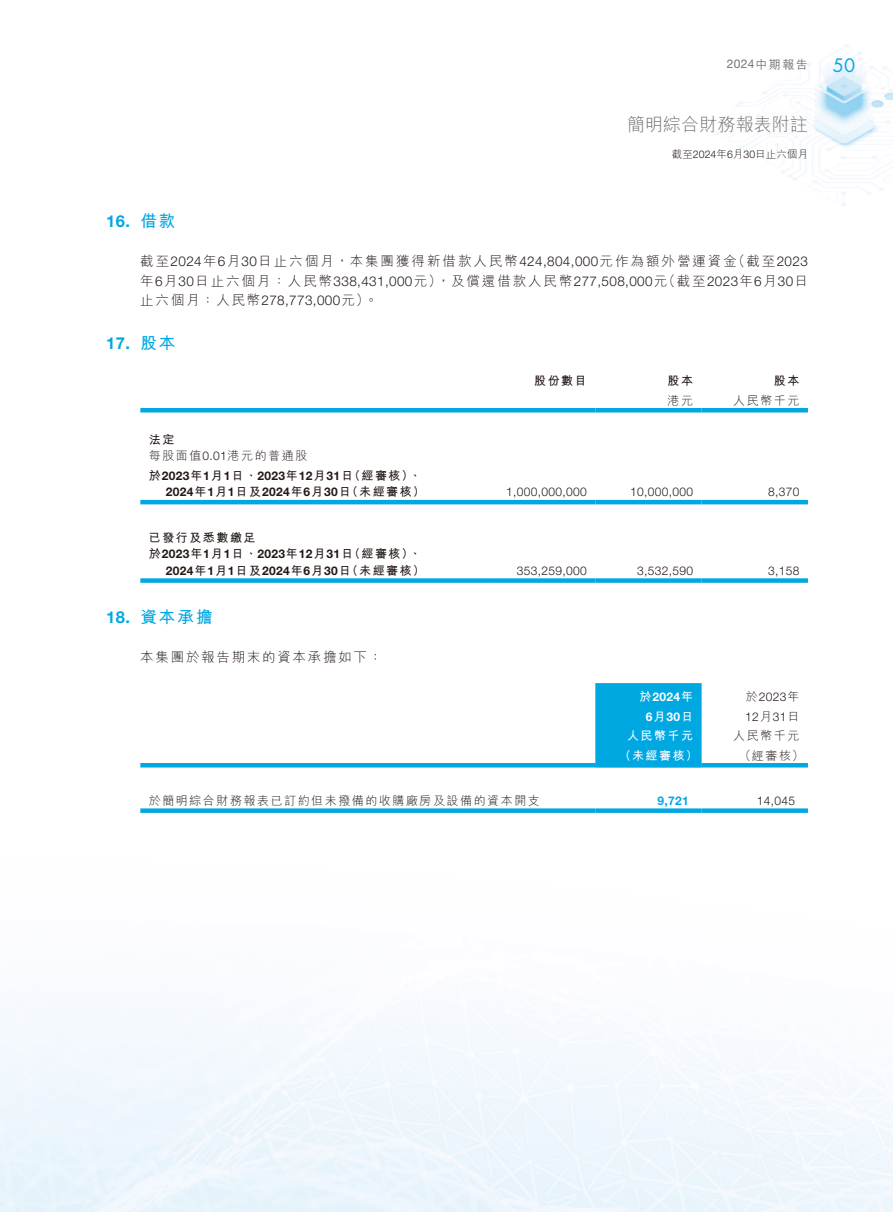
<style>
.page{position:relative;width:893px;height:1212px;background:#fff}
.page>*{position:absolute;margin:0;border:0;box-sizing:border-box;transform-origin:0 0}
.t1{font:300 18px "M Hei HK";letter-spacing:.005em;color:#727272}
.t2{font:18px "Futura Std";color:#00a8e2}
.t3{font:700 16.5px "Helvetica Neue LT Std";color:#00a8e2}
.t4{font:700 16.5px "M Hei HK";letter-spacing:.13em;color:#00a8e2}
.t5{font:300 13.5px "Helvetica Neue LT Std";letter-spacing:.03em;color:#231916}
.t6{font:300 13.5px "M Hei HK";letter-spacing:.145em;color:#231916}
.t7{font:700 12px "Helvetica Neue LT Std";letter-spacing:.03em;color:#231916}
.t8{font:300 12px/19.5px "Helvetica Neue LT Std";letter-spacing:.03em;color:#231916}
.t9{font:300 12px/16.5px "M Hei HK";letter-spacing:.13em;color:#231916}
.t10{font:700 12px "M Hei HK";letter-spacing:.13em;color:#231916}
.t11{font:700 12px/19.5px "Helvetica Neue LT Std";letter-spacing:.03em;color:#fff;text-align:center}
.t12{font:700 12px "M Hei HK";letter-spacing:.13em;color:#fff}
.t13{font:12px "Helvetica Neue LT Std";color:#727272}
.t14{font:700 12px "Helvetica Neue LT Std";color:#00a8e2}
.t15{font:300 10.5px "M Hei HK";letter-spacing:.005em;color:#231916}
.s1{font-family:"M Hei HK";font-weight:500}
.s2{font-family:"Helvetica Neue LT Std"}
.s3{font-family:"M Hei HK"}
.s4{font-weight:700}
</style>
<div class="page">
<img style="left:0;top:44px;width:893px;height:1168px">
<hr style="left:140px;top:408px;width:349px;height:4px;background:#00a8e2">
<hr style="left:489px;top:408px;width:106px;height:4px;background:#00a8e2">
<hr style="left:595px;top:408px;width:107px;height:4px;background:#00a8e2">
<hr style="left:702px;top:408px;width:106px;height:4px;background:#00a8e2">
<hr style="left:140px;top:500px;width:349px;height:4px;background:#00a8e2">
<hr style="left:489px;top:500px;width:106px;height:4px;background:#00a8e2">
<hr style="left:595px;top:500px;width:107px;height:4px;background:#00a8e2">
<hr style="left:702px;top:500px;width:106px;height:4px;background:#00a8e2">
<div style="left:140px;top:578px;width:349px;height:5px;background:#00a8e2"></div>
<div style="left:489px;top:578px;width:106px;height:5px;background:#00a8e2"></div>
<div style="left:595px;top:578px;width:107px;height:5px;background:#00a8e2"></div>
<div style="left:702px;top:578px;width:106px;height:5px;background:#00a8e2"></div>
<svg style="left:595px;top:683px;width:107px;height:125px"></svg>
<hr style="left:140px;top:763px;width:455px;height:4px;background:#00a8e2">
<hr style="left:595px;top:763px;width:107px;height:4px;background:#00a8e2">
<hr style="left:702px;top:763px;width:106px;height:4px;background:#00a8e2">
<div style="left:140px;top:808px;width:455px;height:5px;background:#00a8e2"></div>
<div style="left:595px;top:808px;width:107px;height:5px;background:#00a8e2"></div>
<div style="left:702px;top:808px;width:106px;height:5px;background:#00a8e2"></div>
<p class="t13" style="left:727px;top:57px;width:83px">2024<span class="s1">中期報告</span></p>
<h1 class="t1" style="left:627px;top:115px;width:182px">簡明綜合財務報表附註</h1>
<p class="t15" style="left:672px;top:149px;width:138px">截至<span class="s2">2024</span>年月<span class="s2">6 30</span>日止六個月</p>
<p class="t3" style="left:106px;top:211px;width:25px">16.</p>
<p class="t3" style="left:106px;top:333px;width:25px">17.</p>
<p class="t3" style="left:106px;top:607px;width:25px">18.</p>
<p class="t4" style="left:140px;top:209px;width:37px">借款</p>
<p class="t5" style="left:732px;top:253px;width:78px"><span class="s3">（截至</span>2023</p>
<p class="t6" style="left:140px;top:254px;width:598px">截至<span class="s2">2024</span>年<span class="s2">6</span>月<span class="s2">30</span>日止六個月，本集團獲得新借款人民幣<span class="s2">424,804,000</span>元作為額外營運資金</p>
<p class="t5" style="left:662px;top:273px;width:147px"><span class="s3">（截至</span>2023<span class="s3">年</span>6<span class="s3">月</span>30<span class="s3">日</span></p>
<p class="t5" style="left:140px;top:273px;width:303px"><span class="s3">年</span>6<span class="s3">月</span>30<span class="s3">日止六個月：人民幣</span>338,431,000<span class="s3">元）</span></p>
<p class="t6" style="left:365px;top:293px;width:15px">。</p>
<p class="t5" style="left:437px;top:273px;width:232px"><span class="s3">，及償還借款人民幣</span>277,508,000<span class="s3">元</span></p>
<p class="t5" style="left:140px;top:292px;width:231px"><span class="s3">止六個月：人民幣</span>278,773,000<span class="s3">元(</span></p>
<p class="t4" style="left:140px;top:331px;width:37px">股本</p>
<p class="t9" style="left:149px;top:431px;width:160px"><span class="s4">法定<br></span>每股面值<span class="s2">0.01</span>港元的普通股</p>
<p class="t10" style="left:349px;top:467px;width:66px">（經審核(</p>
<p class="t7" style="left:149px;top:468px;width:206px"><span class="s3">於</span>2023<span class="s3">年</span>1<span class="s3">月</span>1<span class="s3">日、</span>2023<span class="s3">年</span>12<span class="s3">月</span>31<span class="s3">日</span></p>
<p class="t10" style="left:409px;top:467px;width:13px">、</p>
<p class="t10" style="left:346px;top:483px;width:80px">（未經審核(</p>
<p class="t7" style="left:166px;top:485px;width:186px">2024<span class="s3">年</span>1<span class="s3">月</span>1<span class="s3">日及</span>2024<span class="s3">年</span>6<span class="s3">月</span>30<span class="s3">日</span></p>
<p class="t10" style="left:149px;top:529px;width:108px">已發行及悉數繳足</p>
<p class="t10" style="left:349px;top:545px;width:66px">（經審核(</p>
<p class="t7" style="left:149px;top:547px;width:206px"><span class="s3">於</span>2023<span class="s3">年</span>1<span class="s3">月</span>1<span class="s3">日、</span>2023<span class="s3">年</span>12<span class="s3">月</span>31<span class="s3">日</span></p>
<p class="t10" style="left:409px;top:545px;width:13px">、</p>
<p class="t10" style="left:346px;top:562px;width:80px">（未經審核(</p>
<p class="t7" style="left:166px;top:563px;width:186px">2024<span class="s3">年</span>1<span class="s3">月</span>1<span class="s3">日及</span>2024<span class="s3">年</span>6<span class="s3">月</span>30<span class="s3">日</span></p>
<p class="t4" style="left:140px;top:605px;width:74px">資本承擔</p>
<p class="t6" style="left:140px;top:650px;width:243px">本集團於報告期末的資本承擔如下：</p>
<p class="t10" style="left:534px;top:372px;width:54px">股份數目</p>
<p class="t10" style="left:668px;top:372px;width:27px">股本</p>
<p class="t10" style="left:774px;top:372px;width:27px">股本</p>
<p class="t9" style="left:668px;top:392px;width:27px">港元</p>
<p class="t9" style="left:733px;top:392px;width:68px">人民幣千元</p>
<p class="t8" style="left:506px;top:482px;width:82px">1,000,000,000</p>
<p class="t8" style="left:630px;top:482px;width:65px">10,000,000</p>
<p class="t8" style="left:768px;top:482px;width:33px">8,370</p>
<p class="t8" style="left:517px;top:561px;width:72px">353,259,000</p>
<p class="t8" style="left:637px;top:561px;width:58px">3,532,590</p>
<p class="t8" style="left:768px;top:561px;width:33px">3,158</p>
<p class="t11" style="left:640px;top:687px;width:55px"><span class="s3">於</span>2024<span class="s3">年<br></span>6<span class="s3">月</span>30<span class="s3">日</span></p>
<p class="t8" style="left:745px;top:687px;width:56px"><span class="s3">於</span>2023<span class="s3">年<br></span>12<span class="s3">月</span>31<span class="s3">日</span></p>
<p class="t9" style="left:733px;top:727px;width:68px">人民幣千元</p>
<p class="t12" style="left:627px;top:727px;width:68px">人民幣千元</p>
<p class="t12" style="left:619px;top:746px;width:80px">（未經審核）</p>
<p class="t9" style="left:739px;top:747px;width:66px">（經審核(</p>
<p class="t9" style="left:149px;top:792px;width:393px">於簡明綜合財務報表已訂約但未撥備的收購廠房及設備的資本開支</p>
<p class="t14" style="left:657px;top:793px;width:33px">9,721</p>
<p class="t8" style="left:757px;top:791px;width:40px">14,045</p>
<h1 class="t2" style="left:833px;top:54px;width:24px">50</h1>
</div>
